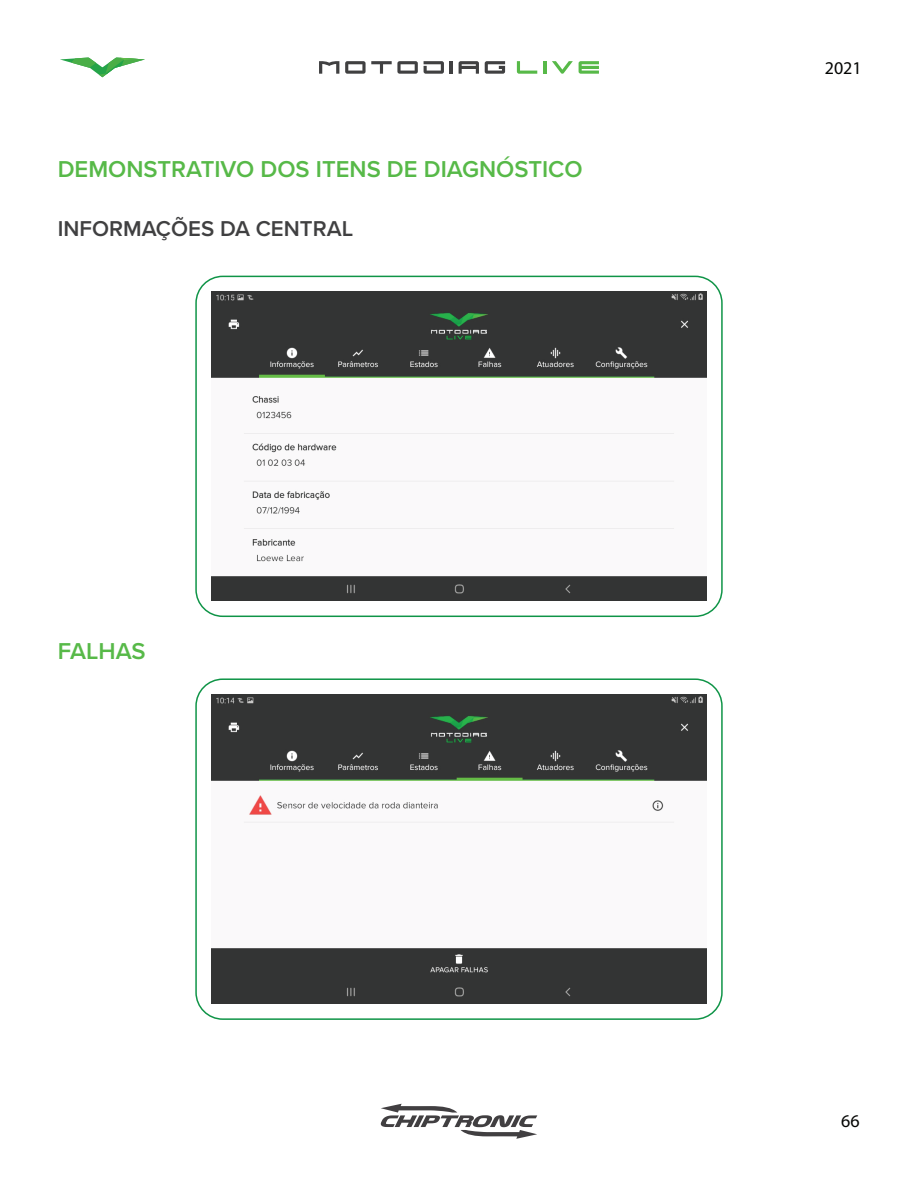
<style>
.page{position:relative;width:918px;height:1188px;background:#fff}
.page>*{position:absolute;margin:0;border:0;box-sizing:border-box;transform-origin:0 0}
.t1{font:600 23.85px "Proxima Nova";color:#57b948}
.t2{font:600 22.35px "Proxima Nova";color:#404041}
.t3{font:18px "Myriad Pro";color:#040503}
</style>
<div class="page">
<svg style="left:485px;top:61px;width:20px;height:13px"></svg>
<svg style="left:345px;top:61px;width:73px;height:13px"></svg>
<svg style="left:450px;top:61px;width:3px;height:13px"></svg>
<svg style="left:319px;top:61px;width:20px;height:13px"></svg>
<svg style="left:459px;top:61px;width:20px;height:13px"></svg>
<svg style="left:424px;top:61px;width:20px;height:13px"></svg>
<svg style="left:543px;top:61px;width:3px;height:13px"></svg>
<svg style="left:517px;top:61px;width:20px;height:13px"></svg>
<svg style="left:579px;top:61px;width:20px;height:13px"></svg>
<svg style="left:552px;top:61px;width:21px;height:13px"></svg>
<svg style="left:60px;top:58px;width:85px;height:19px"></svg>
<svg style="left:381px;top:1104px;width:156px;height:35px"></svg>
<img style="left:212px;top:292px;width:494px;height:309px">
<div style="left:195px;top:276px;width:528px;height:341px;border:2px solid #0f9447;border-radius:27px"></div>
<div style="left:195px;top:678px;width:528px;height:342px;border:2px solid #0f9447;border-radius:27px"></div>
<img style="left:212px;top:695px;width:494px;height:309px">
<p class="t1" style="left:58px;top:151px;width:527px">DEMONSTRATIVO DOS ITENS DE DIAGNÓSTICO</p>
<p class="t2" style="left:58px;top:212px;width:297px">INFORMAÇÕES DA CENTRAL</p>
<p class="t1" style="left:58px;top:634px;width:89px">FALHAS</p>
<p class="t3" style="left:825px;top:57px;width:38px">2021</p>
<p class="t3" style="left:841px;top:1110px;width:20px">66</p>
</div>
